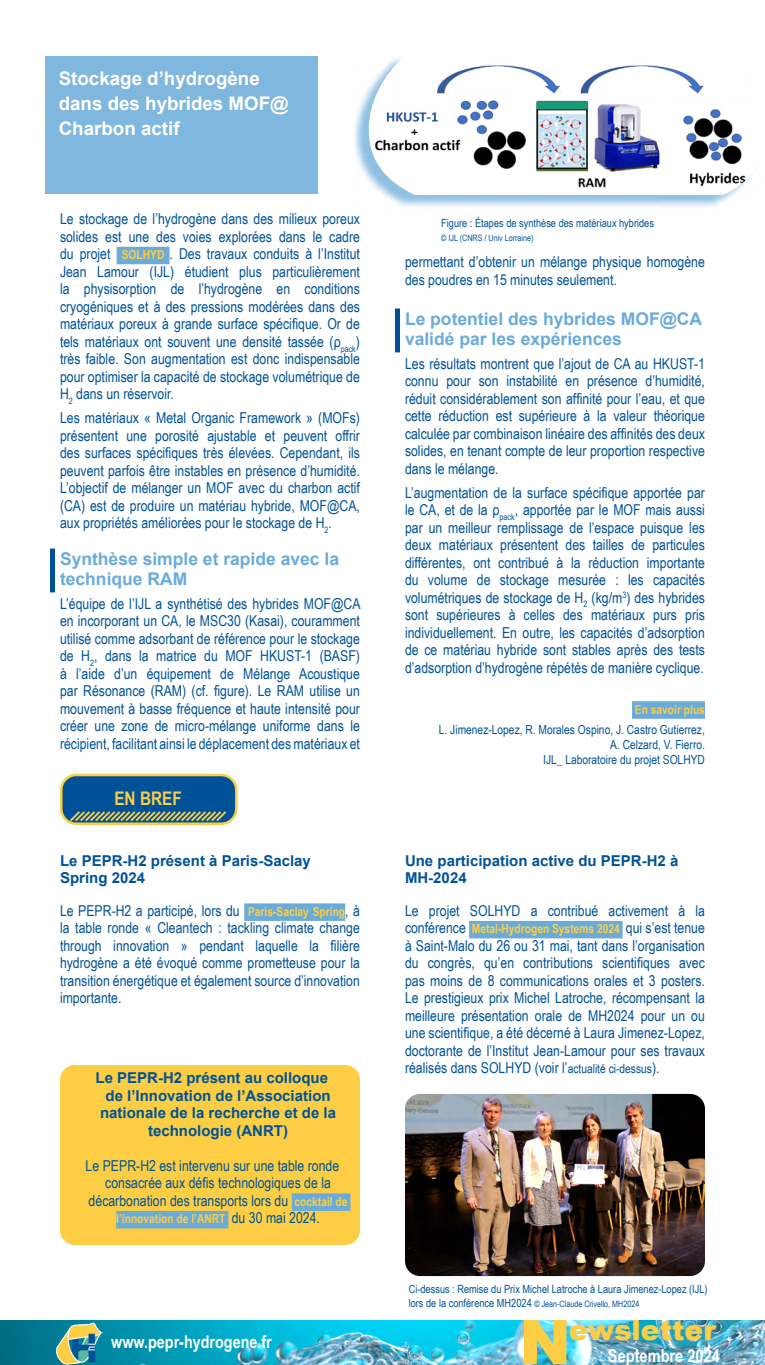
<style>
.page{position:relative;width:765px;height:1365px;background:#fff}
.page>*{position:absolute;margin:0;border:0;box-sizing:border-box;transform-origin:0 0}
.t1{font:900 61.88px "Arial";color:#fdce44}
.t2{font:900 28.12px "Arial";color:#fdce44}
.t3{font:700 18.75px/25px "Arial";color:#fff}
.t4{font:700 18.75px "Arial Narrow";color:#fdce44}
.t5{font:700 17.75px "Arial Narrow";color:#fff}
.t6{font:700 17.5px/20px "Arial";color:#6aabd9}
.t7{font:700 17.5px "Arial Narrow";color:#fff}
.t8{font:15px/17.5px "Arial Narrow";color:#005298;text-align:justify}
.t9{font:700 15px/17.5px "Arial";color:#005298}
.t10{font:12.5px/15px "Arial Narrow";color:#005298;text-align:right}
.t11{font:700 12.5px "Arial Narrow";color:#fdce44}
.t12{font:11.25px "Arial Narrow";color:#005298}
.t13{font:8.75px "Arial Narrow";color:#005298}
.s1{font-weight:700;font-size:12.5px;color:#fdce44}
.s2{font-weight:400;font-size:15px;color:#005298}
.s3{font-size:12.5px}
.s4{font-size:11.25px}
</style>
<div class="page">
<img style="left:0;top:1320px;width:765px;height:45px">
<div style="left:117px;top:247px;width:53px;height:17px;background:#6aabd9"></div>
<div style="left:50px;top:549px;width:5px;height:43px;background:#005298"></div>
<div style="left:395px;top:309px;width:5px;height:43px;background:#005298"></div>
<div style="left:632px;top:701px;width:73px;height:18px;background:#6aabd9"></div>
<div style="left:45px;top:56px;width:273px;height:138px;background:#80b7de"></div>
<div style="left:61px;top:775px;width:175px;height:49px;background:#005298;border-radius:15px"></div>
<svg style="left:68px;top:811px;width:160px;height:11px"></svg>
<div style="left:60px;top:774px;width:178px;height:51px;border:2px solid #fdce44;border-radius:15px"></div>
<div style="left:244px;top:903px;width:101px;height:18px;background:#6aabd9"></div>
<div style="left:60px;top:1065px;width:300px;height:180px;background:#fdce44;border-radius:15px"></div>
<div style="left:292px;top:1193px;width:58px;height:18px;background:#6aabd9"></div>
<div style="left:116px;top:1211px;width:112px;height:17px;background:#6aabd9"></div>
<div style="left:469px;top:921px;width:154px;height:17px;background:#6aabd9"></div>
<img style="left:55px;top:1320px;width:47px;height:45px">
<div style="left:352px;top:55px;width:410px;height:155px;background:#6aabd9;opacity:.75"></div>
<img style="left:369px;top:55px;width:393px;height:140px">
<img style="left:405px;top:1094px;width:300px;height:182px">
<p class="t3" style="left:59px;top:66px;width:231px">Stockage d’hydrogène dans des hybrides MOF@<br>Charbon actif</p>
<p class="t8" style="left:60px;top:210px;width:302px">Le stockage de l’hydrogène dans des milieux poreux solides est une des voies explorées dans le cadre du projet <span class="s1">SOLHYD</span> . Des travaux conduits à l’Institut Jean Lamour (IJL) étudient plus particulièrement la physisorption de l’hydrogène en conditions cryogéniques et à des pressions modérées dans des matériaux poreux à grande surface spécifique. Or de tels matériaux ont souvent une densité tassée (ρ<sub>pack</sub>) très faible. Son augmentation est donc indispensable pour optimiser la capacité de stockage volumétrique de H<sub>2</sub> dans un réservoir.</p>
<p class="t8" style="left:60px;top:408px;width:301px">Les matériaux « Metal Organic Framework » (MOFs) présentent une porosité ajustable et peuvent offrir des surfaces spécifiques très élevées. Cependant, ils peuvent parfois être instables en présence d’humidité.<br>L’objectif de mélanger un MOF avec du charbon actif (CA) est de produire un matériau hybride, MOF@CA, aux propriétés améliorées pour le stockage de H<sub>2</sub>.</p>
<p class="t6" style="left:60px;top:549px;width:281px">Synthèse simple et rapide avec la technique RAM</p>
<p class="t8" style="left:60px;top:594px;width:302px">L’équipe de l’IJL a synthétisé des hybrides MOF@CA en incorporant un CA, le MSC30 (Kasai), couramment utilisé comme adsorbant de référence pour le stockage de H<sub>2</sub>, dans la matrice du MOF HKUST-1 (BASF) à l’aide d’un équipement de Mélange Acoustique par Résonance (RAM) (cf. figure). Le RAM utilise un mouvement à basse fréquence et haute intensité pour créer une zone de micro-mélange uniforme dans le récipient, facilitant ainsi le déplacement des matériaux et</p>
<p class="t4" style="left:114px;top:784px;width:69px">EN BREF</p>
<p class="t9" style="left:60px;top:852px;width:252px">Le PEPR-H2 présent à Paris-Saclay<br>Spring 2024</p>
<p class="t8" style="left:60px;top:901px;width:301px">Le PEPR-H2 a participé, lors du <span class="s1">Paris-Saclay Spring</span>, à la table ronde « Cleantech : tackling climate change through innovation » pendant laquelle la filière hydrogène a été évoqué comme prometteuse pour la transition énergétique et également source d’innovation importante.</p>
<p class="t9" style="left:96px;top:1070px;width:242px;text-align:center">Le PEPR-H2 présent au colloque de l’Innovation de l’Association nationale de la recherche et de la technologie (ANRT)</p>
<p class="t8" style="left:86px;top:1156px;width:263px;text-align:center">Le PEPR-H2 est intervenu sur une table ronde consacrée aux défis technologiques de la décarbonation des transports lors du <span class="s1">cocktail de</span></p>
<p class="t11" style="left:116px;top:1210px;width:205px">l’innovation de l’ANRT <span class="s2">du 30 mai 2024.</span></p>
<p class="t7" style="left:111px;top:1329px;width:162px">www.pepr-hydrogene.fr</p>
<p class="t12" style="left:441px;top:215px;width:214px">Figure : Étapes de synthèse des matériaux hybrides</p>
<p class="t13" style="left:441px;top:231px;width:94px">© IJL (CNRS / Univ Lorraine)</p>
<p class="t8" style="left:405px;top:253px;width:301px">permettant d’obtenir un mélange physique homogène des poudres en 15 minutes seulement.</p>
<p class="t6" style="left:405px;top:309px;width:299px">Le potentiel des hybrides MOF@CA validé par les expériences</p>
<p class="t8" style="left:405px;top:354px;width:301px">Les résultats montrent que l’ajout de CA au HKUST-1 connu pour son instabilité en présence d’humidité, réduit considérablement son affinité pour l’eau, et que cette réduction est supérieure à la valeur théorique calculée par combinaison linéaire des affinités des deux solides, en tenant compte de leur proportion respective dans le mélange.</p>
<p class="t8" style="left:405px;top:483px;width:301px">L’augmentation de la surface spécifique apportée par le CA, et de la ρ<sub>pack</sub>, apportée par le MOF mais aussi par un meilleur remplissage de l’espace puisque les deux matériaux présentent des tailles de particules différentes, ont contribué à la réduction importante du volume de stockage mesurée : les capacités volumétriques de stockage de H<sub>2</sub> (kg/m<sup>3</sup>) des hybrides sont supérieures à celles des matériaux purs pris individuellement. En outre, les capacités d’adsorption de ce matériau hybride sont stables après des tests d’adsorption d’hydrogène répétés de manière cyclique.</p>
<p class="t11" style="left:635px;top:700px;width:72px">En savoir plus</p>
<p class="t10" style="left:439px;top:722px;width:268px">L. Jimenez-Lopez, R. Morales Ospino, J. Castro Gutierrez,<br>A. Celzard, V. Fierro.<br>IJL_ Laboratoire du projet SOLHYD</p>
<p class="t9" style="left:405px;top:852px;width:275px">Une participation active du PEPR-H2 à<br>MH-2024</p>
<p class="t8" style="left:405px;top:901px;width:301px">Le projet SOLHYD a contribué activement à la</p>
<p class="t11" style="left:405px;top:920px;width:301px"><span class="s2">conférence</span> Metal-Hydrogen Systems 2024 <span class="s2">qui s’est tenue</span></p>
<p class="t8" style="left:405px;top:936px;width:301px">à Saint-Malo du 26 ou 31 mai, tant dans l’organisation du congrès, qu’en contributions scientifiques avec pas moins de 8 communications orales et 3 posters.<br>Le prestigieux prix Michel Latroche, récompensant la meilleure présentation orale de MH2024 pour un ou une scientifique, a été décerné à Laura Jimenez-Lopez, doctorante de l’Institut Jean-Lamour pour ses travaux réalisés dans SOLHYD (voir l’<span class="s3">actualité ci-dessus</span>).</p>
<p class="t12" style="left:409px;top:1281px;width:300px">Ci-dessus : Remise du Prix Michel Latroche à Laura Jimenez-Lopez (IJL)</p>
<p class="t13" style="left:409px;top:1297px;width:232px"><span class="s4">lors de la conférence MH2024</span> © Jean-Claude Crivello, MH2024</p>
<h2 class="t2" style="left:569px;top:1310px;width:148px">ewsletter</h2>
<h1 class="t1" style="left:519px;top:1297px;width:53px">N</h1>
<p class="t5" style="left:608px;top:1342px;width:114px">Septembre 2024</p>
</div>
